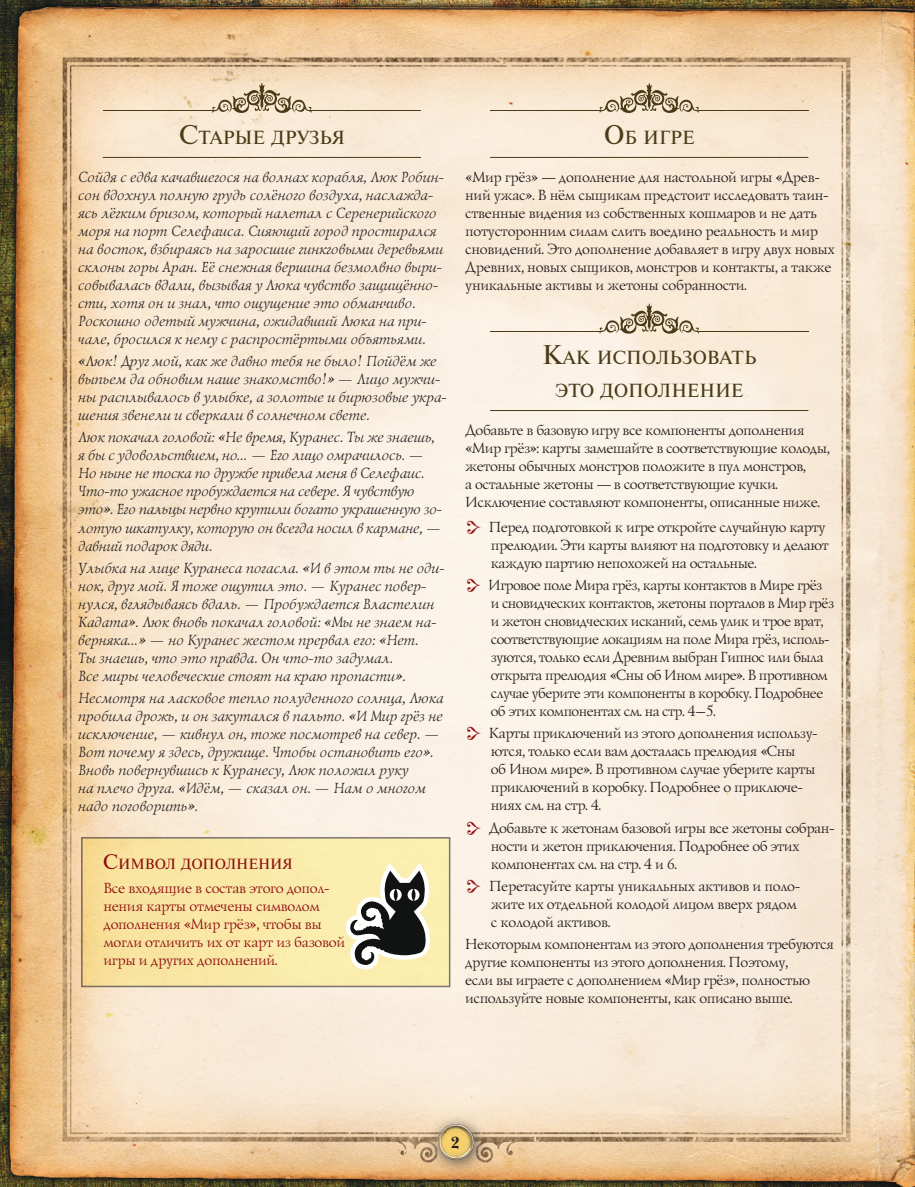
<style>
.page{position:relative;width:915px;height:1187px;background:#fff}
.page>*{position:absolute;margin:0;border:0;box-sizing:border-box;transform-origin:0 0}
.t1{font:18.9px/32.4px "Newton C";color:#4a3a17;text-align:center}
.t2{font:700 16.5px "Baskerville Cyrillic";color:#241f1f}
.t3{font:300 15px/18px "Lazurski C";letter-spacing:-.01em;color:#241f1f}
.t4{font:italic 15px/18px "Lazurski C";color:#241f1f}
.t5{font:300 15px/18px "Lazurski C";color:#930e11}
.t6{font:14.7px "Newton C";color:#930e11}
.s1{font-size:27px}
.s2{font-size:21px}
</style>
<div class="page">
<img style="left:0;top:0;width:914px;height:1186px">
<div style="left:427px;top:1113px;width:61px;height:62px;background:#241f1f;opacity:.75"></div>
<img style="left:435px;top:1121px;width:41px;height:41px">
<hr style="left:103px;top:157px;width:318px;height:1px;background:#4a3a17">
<svg style="left:211px;top:83px;width:101px;height:30px;background:#cebca1"></svg>
<hr style="left:103px;top:110px;width:110px;height:1px;background:#4a3a17">
<hr style="left:310px;top:110px;width:111px;height:1px;background:#4a3a17">
<hr style="left:490px;top:157px;width:318px;height:1px;background:#4a3a17">
<hr style="left:490px;top:410px;width:318px;height:1px;background:#4a3a17">
<svg style="left:598px;top:83px;width:101px;height:30px;background:#cebba0"></svg>
<hr style="left:490px;top:110px;width:110px;height:1px;background:#4a3a17">
<hr style="left:697px;top:110px;width:111px;height:1px;background:#4a3a17">
<svg style="left:598px;top:303px;width:101px;height:31px;background:#d0c2ab"></svg>
<hr style="left:490px;top:331px;width:110px;height:1px;background:#4a3a17">
<hr style="left:697px;top:331px;width:111px;height:1px;background:#4a3a17">
<div style="left:82px;top:837px;width:367px;height:149px;background:linear-gradient(to right,#f8e09a,#fcf2b5)"></div>
<div style="left:81px;top:837px;width:369px;height:150px;border:2px solid #7d7c7e"></div>
<svg style="left:345px;top:862px;width:85px;height:107px"></svg>
<svg style="left:467px;top:520px;width:13px;height:13px"></svg>
<svg style="left:467px;top:578px;width:13px;height:14px"></svg>
<svg style="left:467px;top:727px;width:13px;height:13px"></svg>
<svg style="left:467px;top:821px;width:13px;height:13px"></svg>
<svg style="left:467px;top:879px;width:13px;height:13px"></svg>
<p class="t1" style="left:179px;top:121px;width:168px"><span class="s1">С</span>тарые друзья</p>
<p class="t4" style="left:77px;top:168px;width:367px">Сойдя с едва качавшегося на волнах корабля, Люк Робин&shy;сон вдохнул полную грудь солёного воздуха, наслажда&shy;ясь лёгким бризом, который налетал с Серенерийского моря на порт Селефаиса. Сияющий город простирался на восток, взбираясь на заросшие гинкговыми деревьями склоны горы Аран. Её снежная вершина безмолвно выри&shy;совывалась вдали, вызывая у Люка чувство защищённо&shy;сти, хотя он и знал, что ощущение это обманчиво.<br>Роскошно одетый мужчина, ожидавший Люка на при&shy;чале, бросился к нему с распростёртыми объятьями.</p>
<p class="t4" style="left:77px;top:352px;width:370px">«Люк! Друг мой, как же давно тебя не было! Пойдём же выпьем да обновим наше знакомство!» — Лицо мужчи&shy;ны расплывалось в улыбке, а золотые и бирюзовые укра&shy;шения звенели и сверкали в солнечном свете.</p>
<p class="t4" style="left:77px;top:428px;width:366px">Люк покачал головой: «Не время, Куранес. Ты же знаешь, я бы с удовольствием, но… — Его лицо омрачилось. — Но ныне не тоска по дружбе привела меня в Селефаис.<br>Что-то ужасное пробуждается на севере. Я чувствую это». Его пальцы нервно крутили богато украшенную зо&shy;лотую шкатулку, которую он всегда носил в кармане, — давний подарок дяди.</p>
<p class="t4" style="left:77px;top:559px;width:368px">Улыбка на лице Куранеса погасла. «И в этом ты не оди&shy;нок, друг мой. Я тоже ощутил это. — Куранес повер&shy;нулся, вглядываясь вдаль. — Пробуждается Властелин Кадата». Люк вновь покачал головой: «Мы не знаем на&shy;верняка…» — но Куранес жестом прервал его: «Нет.<br>Ты знаешь, что это правда. Он что-то задумал.<br>Все миры человеческие стоят на краю пропасти».</p>
<p class="t4" style="left:77px;top:689px;width:367px">Несмотря на ласковое тепло полуденного солнца, Люка пробила дрожь, и он закутался в пальто. «И Мир грёз не исключение, — кивнул он, тоже посмотрев на север. — Вот почему я здесь, дружище. Чтобы остановить его».<br>Вновь повернувшись к Куранесу, Люк положил руку<br>на плечо друга. «Идём, — сказал он. — Нам о многом надо поговорить».</p>
<p class="t6" style="left:103px;top:855px;width:191px"><span class="s2">С</span>имвол дополнения</p>
<p class="t5" style="left:103px;top:878px;width:243px">Все входящие в состав этого допол&shy;нения карты отмечены символом дополнения «Мир грёз», чтобы вы могли отличить их от карт из базовой игры и других дополнений.</p>
<p class="t1" style="left:603px;top:121px;width:92px"><span class="s1">О</span>б игре</p>
<p class="t3" style="left:464px;top:167px;width:371px">«Мир грёз» — дополнение для настольной игры «Древ&shy;ний ужас». В нём сыщикам предстоит исследовать таин&shy;ственные видения из собственных кошмаров и не дать потусторонним силам слить воедино реальность и мир сновидений. Это дополнение добавляет в игру двух новых Древних, новых сыщиков, монстров и контакты, а также уникальные активы и жетоны собранности.</p>
<p class="t1" style="left:542px;top:341px;width:215px"><span class="s1">К</span>ак использовать это дополнение</p>
<p class="t3" style="left:464px;top:420px;width:365px">Добавьте в базовую игру все компоненты дополнения «Мир грёз»: карты замешайте в соответствующие колоды, жетоны обычных монстров положите в пул монстров,<br>а остальные жетоны — в соответствующие кучки.<br>Исключение составляют компоненты, описанные ниже.</p>
<p class="t3" style="left:488px;top:517px;width:341px">Перед подготовкой к игре откройте случайную карту прелюдии. Эти карты влияют на подготовку и делают каждую партию непохожей на остальные.</p>
<p class="t3" style="left:487px;top:575px;width:347px">Игровое поле Мира грёз, карты контактов в Мире грёз и сновидческих контактов, жетоны порталов в Мир грёз и жетон сновидческих исканий, семь улик и трое врат, соответствующие локациям на поле Мира грёз, исполь&shy;зуются, только если Древним выбран Гипнос или была открыта прелюдия «Сны об Ином мире». В противном случае уберите эти компоненты в коробку. Подробнее об этих компонентах см. на стр. 4–5.</p>
<p class="t3" style="left:488px;top:723px;width:330px">Карты приключений из этого дополнения использу&shy;ются, только если вам досталась прелюдия «Сны<br>об Ином мире». В противном случае уберите карты приключений в коробку. Подробнее о приключе&shy;ниях см. на стр. 4.</p>
<p class="t3" style="left:488px;top:818px;width:347px">Добавьте к жетонам базовой игры все жетоны собран&shy;ности и жетон приключения. Подробнее об этих компонентах см. на стр. 4 и 6.</p>
<p class="t3" style="left:488px;top:876px;width:312px">Перетасуйте карты уникальных активов и поло&shy;жите их отдельной колодой лицом вверх рядом с колодой активов.</p>
<p class="t3" style="left:464px;top:934px;width:370px">Некоторым компонентам из этого дополнения требуются другие компоненты из этого дополнения. Поэтому,<br>если вы играете с дополнением «Мир грёз», полностью используйте новые компоненты, как описано выше.</p>
<p class="t2" style="left:451px;top:1132px;width:11px">2</p>
</div>
